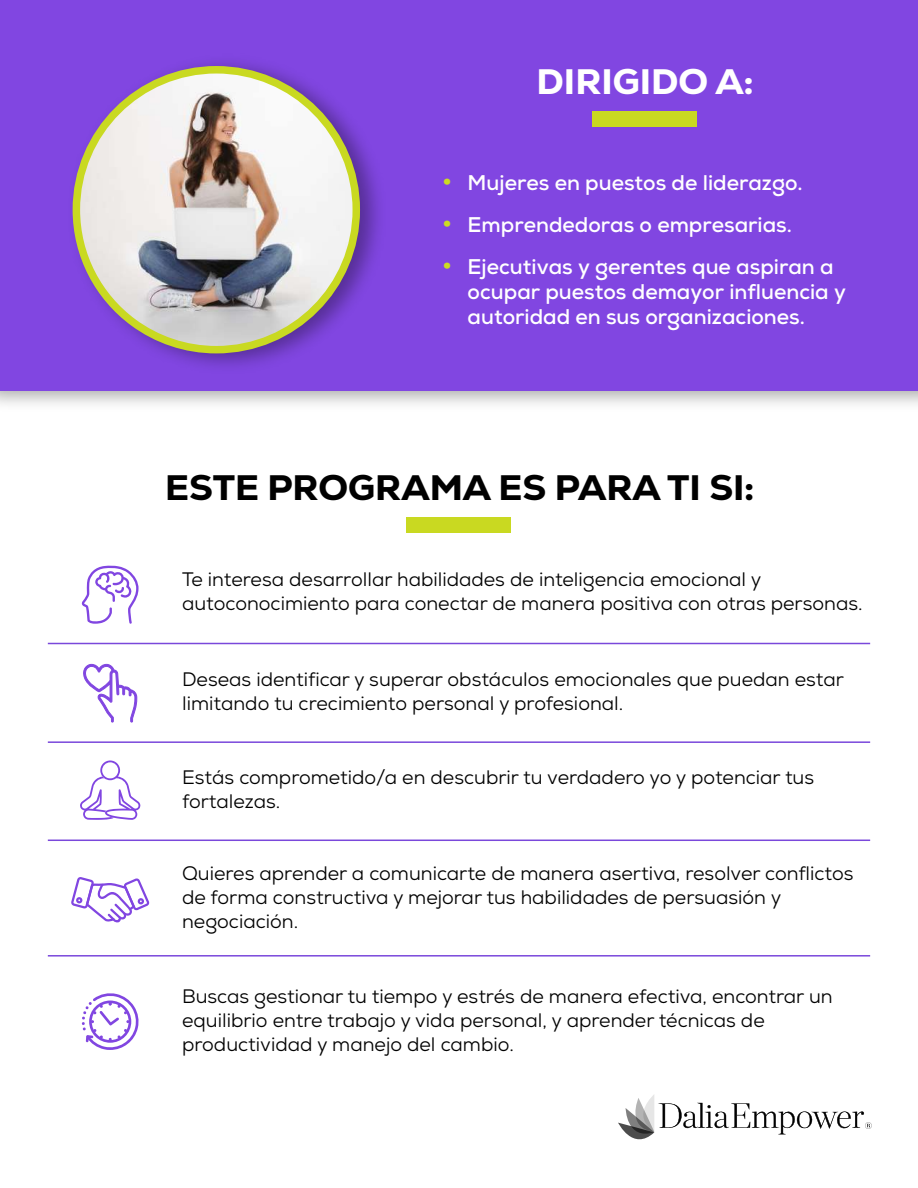
<style>
.page{position:relative;width:918px;height:1188px;background:#fff}
.page>*{position:absolute;margin:0;border:0;box-sizing:border-box;transform-origin:0 0}
.t1{font:800 36px "Nexa";color:#000}
.t2{font:800 36px "Nexa";color:#fff}
.t3{font:700 21.3px/25.2px "Nexa";color:#fff}
.t4{font:19.5px/24px "Nexa";color:#000}
.s1{font-size:27.3px;color:#ccdc21}
</style>
<div class="page">
<div style="left:0;top:0;width:918px;height:391px;background:#8146e1"></div>
<svg style="left:70px;top:62px;width:294px;height:295px"></svg>
<svg style="left:618px;top:1095px;width:254px;height:44px"></svg>
<div style="left:407px;top:517px;width:104px;height:16px;background:#c9d921"></div>
<div style="left:593px;top:112px;width:104px;height:15px;background:#c9d921"></div>
<svg style="left:80px;top:760px;width:60px;height:60px"></svg>
<svg style="left:71px;top:877px;width:78px;height:46px"></svg>
<svg style="left:82px;top:993px;width:57px;height:57px"></svg>
<svg style="left:82px;top:565px;width:57px;height:59px"></svg>
<hr style="left:48px;top:643px;width:822px;height:1px;background:#7a48db">
<hr style="left:48px;top:741px;width:822px;height:2px;background:#7a48db">
<hr style="left:48px;top:840px;width:822px;height:1px;background:#7a48db">
<hr style="left:48px;top:955px;width:822px;height:2px;background:#7a48db">
<svg style="left:83px;top:663px;width:54px;height:59px"></svg>
<h1 class="t2" style="left:537px;top:58px;width:218px">DIRIGIDO A:</h1>
<p class="t3" style="left:442px;top:170px;width:362px"><span class="s1">•</span> Mujeres en puestos de liderazgo.</p>
<p class="t3" style="left:442px;top:212px;width:352px"><span class="s1">•</span> Emprendedoras o empresarias.</p>
<p class="t3" style="left:468px;top:254px;width:380px;text-indent:-26px"><span class="s1">•</span> Ejecutivas y gerentes que aspiran a ocupar puestos demayor influencia y autoridad en sus organizaciones.</p>
<h1 class="t1" style="left:165px;top:464px;width:590px">ESTE PROGRAMA ES PARA TI SI:</h1>
<p class="t4" style="left:182px;top:568px;width:682px">Te interesa desarrollar habilidades de inteligencia emocional y autoconocimiento para conectar de manera positiva con otras personas.</p>
<p class="t4" style="left:182px;top:668px;width:663px">Deseas identificar y superar obstáculos emocionales que puedan estar limitando tu crecimiento personal y profesional.</p>
<p class="t4" style="left:182px;top:765px;width:634px">Estás comprometido/a en descubrir tu verdadero yo y potenciar tus fortalezas.</p>
<p class="t4" style="left:182px;top:862px;width:673px">Quieres aprender a comunicarte de manera asertiva, resolver conflictos de forma constructiva y mejorar tus habilidades de persuasión y negociación.</p>
<p class="t4" style="left:182px;top:984px;width:652px">Buscas gestionar tu tiempo y estrés de manera efectiva, encontrar un equilibrio entre trabajo y vida personal, y aprender técnicas de productividad y manejo del cambio.</p>
</div>
